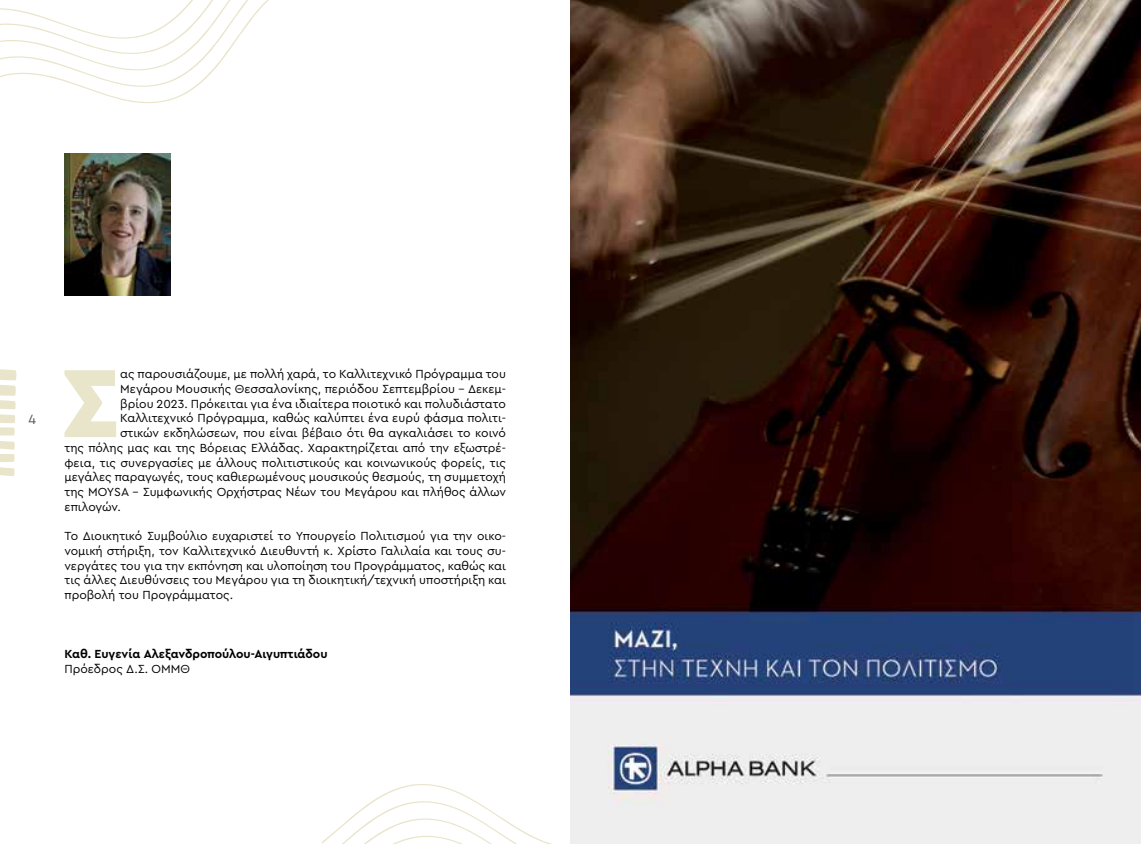
<style>
.page{position:relative;width:1141px;height:844px;background:#fff}
.page>*{position:absolute;margin:0;border:0;box-sizing:border-box;transform-origin:0 0}
.t1{font:900 101.33px "Cera Pro";color:#e9e5cb}
.t2{font:14px "Cera Pro";color:#58595b}
.t3{font:12.25px/14.7px "Cera Pro";color:#000;text-align:justify}
.t4{font:700 12.25px "Cera Pro";color:#000}
</style>
<div class="page">
<svg style="left:322px;top:784px;width:227px;height:59px"></svg>
<svg style="left:0;top:0;width:269px;height:104px"></svg>
<svg style="left:0;top:369px;width:17px;height:107px"></svg>
<img style="left:570px;top:0;width:571px;height:843px">
<img style="left:64px;top:153px;width:106px;height:142px">
<p class="t2" style="left:28px;top:410px;width:9px">4</p>
<h1 class="t1" style="left:63px;top:335px;width:59px">Σ</h1>
<p class="t3" style="left:120px;top:366px;width:387px">ας παρουσιάζουμε, με πολλή χαρά, το Καλλιτεχνικό Πρόγραμμα του</p>
<p class="t3" style="left:120px;top:381px;width:387px">Μεγάρου Μουσικής Θεσσαλονίκης, περιόδου Σεπτεμβρίου – Δεκεμ-</p>
<p class="t3" style="left:120px;top:395px;width:387px">βρίου 2023. Πρόκειται για ένα ιδιαίτερα ποιοτικό και πολυδιάστατο</p>
<p class="t3" style="left:120px;top:410px;width:387px">Καλλιτεχνικό Πρόγραμμα, καθώς καλύπτει ένα ευρύ φάσμα πολιτι-</p>
<p class="t3" style="left:120px;top:425px;width:387px">στικών εκδηλώσεων, που είναι βέβαιο ότι θα αγκαλιάσει το κοινό</p>
<p class="t3" style="left:64px;top:439px;width:443px">της πόλης μας και της Βόρειας Ελλάδας. Χαρακτηρίζεται από την εξωστρέ-</p>
<p class="t3" style="left:64px;top:454px;width:443px">φεια, τις συνεργασίες με άλλους πολιτιστικούς και κοινωνικούς φορείς, τις</p>
<p class="t3" style="left:64px;top:469px;width:443px">μεγάλες παραγωγές, τους καθιερωμένους μουσικούς θεσμούς, τη συμμετοχή</p>
<p class="t3" style="left:64px;top:484px;width:443px">της MOYSA - Συμφωνικής Ορχήστρας Νέων του Μεγάρου και πλήθος άλλων</p>
<p class="t3" style="left:64px;top:498px;width:58px">επιλογών.</p>
<p class="t3" style="left:64px;top:528px;width:443px">Το Διοικητικό Συμβούλιο ευχαριστεί το Υπουργείο Πολιτισμού για την οικο&shy;νομική στήριξη, τον Καλλιτεχνικό Διευθυντή κ. Χρίστο Γαλιλαία και τους συ&shy;νεργάτες του για την εκπόνηση και υλοποίηση του Προγράμματος, καθώς και τις άλλες Διευθύνσεις του Μεγάρου για τη διοικητική/τεχνική υποστήριξη και προβολή του Προγράμματος.</p>
<p class="t4" style="left:64px;top:645px;width:265px">Καθ. Ευγενία Αλεξανδροπούλου-Αιγυπτιάδου</p>
<p class="t3" style="left:64px;top:660px;width:127px">Πρόεδρος Δ.Σ. ΟΜΜΘ</p>
</div>
